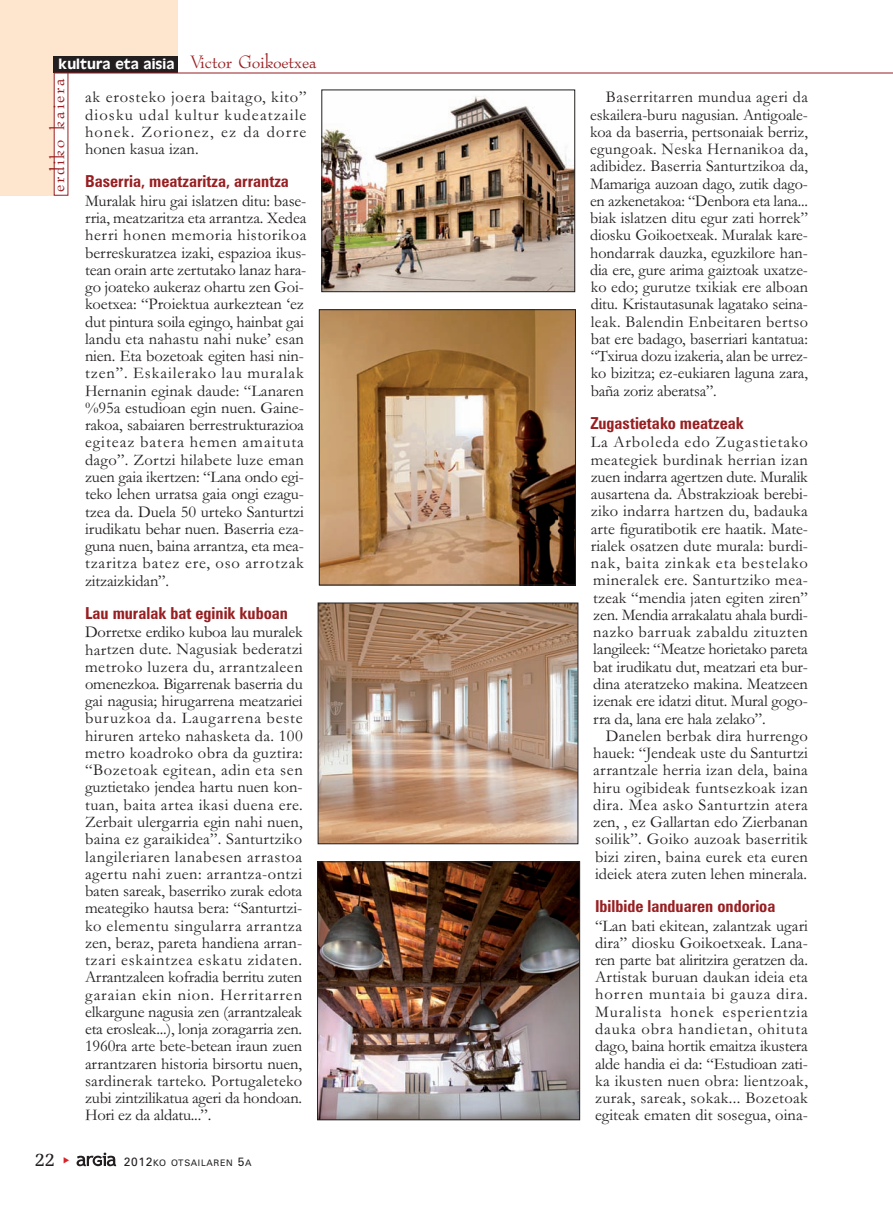
<style>
.page{position:relative;width:893px;height:1212px;background:#fff}
.page>*{position:absolute;margin:0;border:0;box-sizing:border-box;transform-origin:0 0}
.t1{font:21px "Bernadette";color:#981e21}
.t2{font:21px "Bernadette";letter-spacing:.09em;color:#981e21}
.t3{font:19.5px "Memoir";color:#231f20}
.t4{font:16.5px/17.2px "Garamond";letter-spacing:-.005em;color:#231f20;text-align:justify}
.t5{font:700 condensed 16.5px "Zurich BT";color:#981e21}
.t6{font:9px "Zurich BT";letter-spacing:.075em;color:#231f20}
.s1{font-family:"Antique Olive";font-size:15px;color:#fff}
.s2{font-size:12px}
</style>
<div class="page">
<svg style="left:77px;top:1152px;width:39px;height:14px"></svg>
<div style="left:0;top:0;width:178px;height:59px;background:#fee6ce"></div>
<div style="left:0;top:0;width:61px;height:196px;background:#fee6ce"></div>
<div style="left:54px;top:73px;width:14px;height:122px;background:#fff"></div>
<div style="left:54px;top:57px;width:124px;height:16px;background:#231f20"></div>
<hr style="left:54px;top:73px;width:839px;height:1px;background:#981e21">
<img style="left:319px;top:863px;width:259px;height:255px">
<div style="left:317px;top:861px;width:263px;height:259px;border:1px solid #231f20"></div>
<img style="left:323px;top:96px;width:250px;height:194px">
<div style="left:321px;top:90px;width:254px;height:202px;border:1px solid #231f20"></div>
<img style="left:320px;top:605px;width:256px;height:237px">
<div style="left:318px;top:603px;width:260px;height:241px;border:1px solid #231f20"></div>
<img style="left:321px;top:311px;width:253px;height:272px">
<div style="left:319px;top:309px;width:257px;height:276px;border:1px solid #231f20"></div>
<p class="t1" style="left:59px;top:53px;width:260px"><span class="s1">kultura eta aisia</span> Victor Goikoetxea</p>
<p class="t4" style="left:85px;top:90px;width:223px">ak erosteko joera baitago, kito” diosku udal kultur kudeatzaile honek. Zorionez, ez da dorre honen kasua izan.</p>
<p class="t5" style="left:85px;top:175px;width:205px">Baserria, meatzaritza, arrantza</p>
<p class="t4" style="left:85px;top:194px;width:223px;text-align:left">Muralak hiru gai islatzen ditu: base&shy;rria, meatzaritza eta arrantza. Xedea herri honen memoria historikoa berreskuratzea izaki, espazioa ikus&shy;tean orain arte zertutako lanaz hara&shy;go joateko aukeraz ohartu zen Goi&shy;koetxea: “Proiektua aurkeztean ‘ez dut pintura soila egingo, hainbat gai landu eta nahastu nahi nuke’ esan nien. Eta bozetoak egiten hasi nin&shy;tzen”. Eskailerako lau muralak Hernanin eginak daude: “Lanaren %95a estudioan egin nuen. Gaine&shy;rakoa, sabaiaren berrestrukturazioa egiteaz batera hemen amaituta dago”. Zortzi hilabete luze eman zuen gaia ikertzen: “Lana ondo egi&shy;teko lehen urratsa gaia ongi ezagu&shy;tzea da. Duela 50 urteko Santurtzi irudikatu behar nuen. Baserria eza&shy;guna nuen, baina arrantza, eta mea&shy;tzaritza batez ere, oso arrotzak zitzaizkidan”.</p>
<p class="t5" style="left:85px;top:607px;width:204px">Lau muralak bat eginik kuboan</p>
<p class="t4" style="left:85px;top:625px;width:219px">Dorretxe erdiko kuboa lau muralek hartzen dute. Nagusiak bederatzi metroko luzera du, arrantzaleen omenezkoa. Bigarrenak baserria du gai nagusia; hirugarrena meatzariei buruzkoa da. Laugarrena beste hiruren arteko nahasketa da. 100 metro koadroko obra da guztira: “Bozetoak egitean, adin eta sen guztietako jendea hartu nuen kon&shy;tuan, baita artea ikasi duena ere.<br>Zerbait ulergarria egin nahi nuen, baina ez garaikidea”. Santurtziko langileriaren lanabesen arrastoa agertu nahi zuen: arrantza-ontzi baten sareak, baserriko zurak edota meategiko hautsa bera: “Santurtzi&shy;ko elementu singularra arrantza zen, beraz, pareta handiena arran&shy;tzari eskaintzea eskatu zidaten.<br>Arrantzaleen kofradia berritu zuten garaian ekin nion. Herritarren elkargune nagusia zen (arrantzaleak eta erosleak...), lonja zoragarria zen.<br>1960ra arte bete-betean iraun zuen arrantzaren historia birsortu nuen, sardinerak tarteko. Portugaleteko zubi zintzilikatua ageri da hondoan.<br>Hori ez da aldatu...”.</p>
<p class="t2" style="left:49px;top:192px;width:116px;rotate:-90deg">erdiko kaiera</p>
<p class="t3" style="left:35px;top:1151px;width:22px">22</p>
<p class="t6" style="left:124px;top:1160px;width:129px"><span class="s2">2012</span>KO OTSAILAREN <span class="s2">5</span>A</p>
<p class="t4" style="left:590px;top:90px;width:219px;text-indent:16px">Baserritarren mundua ageri da eskailera-buru nagusian. Antigoale&shy;koa da baserria, pertsonaiak berriz, egungoak. Neska Hernanikoa da, adibidez. Baserria Santurtzikoa da, Mamariga auzoan dago, zutik dago&shy;en azkenetakoa: “Denbora eta lana... biak islatzen ditu egur zati horrek” diosku Goikoetxeak. Muralak kare&shy;hondarrak dauzka, eguzkilore han&shy;dia ere, gure arima gaiztoak uxatze&shy;ko edo; gurutze txikiak ere alboan ditu. Kristautasunak lagatako seina&shy;leak. Balendin Enbeitaren bertso bat ere badago, baserriari kantatua: “Txirua dozu izakeria, alan be urrez&shy;ko bizitza; ez-eukiaren laguna zara, baña zoriz aberatsa”.</p>
<p class="t5" style="left:591px;top:417px;width:154px">Zugastietako meatzeak</p>
<p class="t4" style="left:591px;top:435px;width:219px">La Arboleda edo Zugastietako meategiek burdinak herrian izan zuen indarra agertzen dute. Muralik ausartena da. Abstrakzioak berebi&shy;ziko indarra hartzen du, badauka arte figuratibotik ere haatik. Mate&shy;rialek osatzen dute murala: burdi&shy;nak, baita zinkak eta bestelako mineralek ere. Santurtziko mea&shy;tzeak “mendia jaten egiten ziren” zen. Mendia arrakalatu ahala burdi&shy;nazko barruak zabaldu zituzten langileek: “Meatze horietako pareta bat irudikatu dut, meatzari eta bur&shy;dina ateratzeko makina. Meatzeen izenak ere idatzi ditut. Mural gogo&shy;rra da, lana ere hala zelako”.</p>
<p class="t4" style="left:593px;top:729px;width:216px;text-indent:13px">Danelen berbak dira hurrengo hauek: “Jendeak uste du Santurtzi arrantzale herria izan dela, baina hiru ogibideak funtsezkoak izan dira. Mea asko Santurtzin atera zen, , ez Gallartan edo Zierbanan soilik”. Goiko auzoak baserritik bizi ziren, baina eurek eta euren ideiek atera zuten lehen minerala.</p>
<p class="t5" style="left:595px;top:900px;width:182px">Ibilbide landuaren ondorioa</p>
<p class="t4" style="left:595px;top:919px;width:214px">“Lan bati ekitean, zalantzak ugari dira” diosku Goikoetxeak. Lana&shy;ren parte bat aliritzira geratzen da.<br>Artistak buruan daukan ideia eta horren muntaia bi gauza dira.<br>Muralista honek esperientzia dauka obra handietan, ohituta dago, baina hortik emaitza ikustera alde handia ei da: “Estudioan zati&shy;ka ikusten nuen obra: lientzoak, zurak, sareak, sokak... Bozetoak egiteak ematen dit sosegua, oina-</p>
</div>
